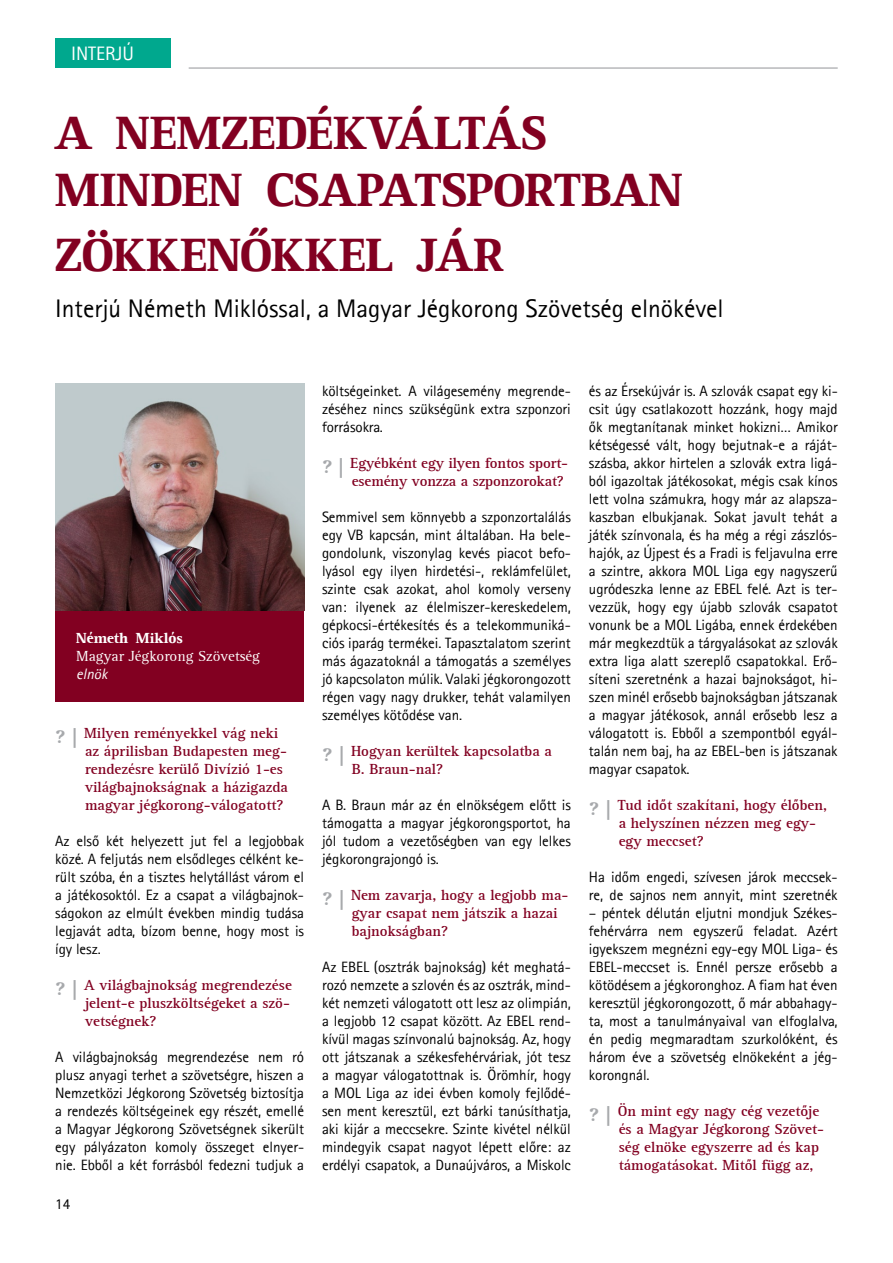
<style>
.page{position:relative;width:893px;height:1263px;background:#fff}
.page>*{position:absolute;margin:0;border:0;box-sizing:border-box;transform-origin:0 0}
.t1{font:700 48px/57.6px "Rotis Serif";letter-spacing:.01em;color:#820021}
.t2{font:25.5px "Rotis Sans Serif";color:#000}
.t3{font:700 19.5px "Rotis Serif";color:#a7a9ac}
.t4{font:19.5px "Rotis Sans Serif";color:#fff}
.t5{font:15px/18px "Rotis Sans Serif";letter-spacing:-.005em;color:#000;text-align:justify}
.t6{font:15px/18px "Rotis Serif CE Bold 65 A";color:#820021}
.t7{font:15px "Rotis Serif CE55 A";color:#fff}
.t8{font:700 15px "Rotis Serif";color:#fff}
.t9{font:15px "Rotis Sans Serif Italic 56";color:#fff}
.t10{font:15px "Rotis Sans Serif CE55 A";color:#000}
.s1{font-family:"Rotis Serif Black 95";font-weight:400}
</style>
<div class="page">
<div style="left:55px;top:383px;width:249px;height:319px;background:#820021"></div>
<img style="left:55px;top:383px;width:249px;height:227px">
<div style="left:55px;top:38px;width:116px;height:30px;background:#00a88e"></div>
<hr style="left:189px;top:68px;width:649px;height:1px;background:#939598">
<h3 class="t4" style="left:71px;top:42px;width:64px">Interjú</h3>
<h1 class="t1" style="left:55px;top:105px;width:624px">A NEMZEDÉKVÁLTÁS<br>MINDEN CSAPATSPORTBAN</h1>
<h1 class="t1" style="left:55px;top:227px;width:450px">ZÖKKENŐKKEL JÁR</h1>
<h2 class="t2" style="left:55px;top:293px;width:670px">Interjú Németh Miklóssal, a Magyar Jégkorong Szövetség elnökével</h2>
<p class="t8" style="left:76px;top:629px;width:108px">NÉMETH MIKLÓS</p>
<p class="t7" style="left:76px;top:647px;width:185px">Magyar Jégkorong Szövetség</p>
<p class="t9" style="left:76px;top:665px;width:33px">elnök</p>
<p class="t6" style="left:84px;top:724px;width:196px">Milyen reményekkel vág neki</p>
<h3 class="t3" style="left:55px;top:725px;width:24px">? <span class="s1">|</span></h3>
<p class="t6" style="left:85px;top:742px;width:205px">az áprilisban Budapesten meg&shy;rendezésre kerülő Divízió 1-es világbajnokságnak a házigazda magyar jégkorong-válogatott?</p>
<p class="t5" style="left:55px;top:832px;width:250px">Az első két helyezett jut fel a legjobbak közé. A feljutás nem elsődleges célként ke&shy;rült szóba, én a tisztes helytállást várom el a játékosoktól. Ez a csapat a világbajnok&shy;ságokon az elmúlt években mindig tudása legjavát adta, bízom benne, hogy most is így lesz.</p>
<p class="t6" style="left:84px;top:976px;width:209px">A világbajnokság megrendezése</p>
<h3 class="t3" style="left:55px;top:977px;width:24px">? <span class="s1">|</span></h3>
<p class="t6" style="left:85px;top:994px;width:206px">jelent-e pluszköltségeket a szö&shy;vetségnek?</p>
<p class="t5" style="left:55px;top:1048px;width:250px">A világbajnokság megrendezése nem ró plusz anyagi terhet a szövetségre, hiszen a Nemzetközi Jégkorong Szövetség biztosítja a rendezés költségeinek egy részét, emellé a Magyar Jégkorong Szövetségnek sikerült egy pályázaton komoly összeget elnyer&shy;nie. Ebből a két forrásból fedezni tudjuk a</p>
<p class="t10" style="left:55px;top:1195px;width:16px">14</p>
<p class="t5" style="left:322px;top:382px;width:250px">költségeinket. A világesemény megrende&shy;zéséhez nincs szükségünk extra szponzori forrásokra.</p>
<p class="t6" style="left:350px;top:454px;width:218px">Egyébként egy ilyen fontos sport-</p>
<h3 class="t3" style="left:322px;top:455px;width:24px">? <span class="s1">|</span></h3>
<p class="t6" style="left:352px;top:472px;width:214px">esemény vonzza a szponzorokat?</p>
<p class="t5" style="left:322px;top:508px;width:250px">Semmivel sem könnyebb a szponzortalálás egy VB kapcsán, mint általában. Ha bele&shy;gondolunk, viszonylag kevés piacot befo&shy;lyásol egy ilyen hirdetési-, reklámfelület, szinte csak azokat, ahol komoly verseny van: ilyenek az élelmiszer-kereskedelem, gépkocsi-értékesítés és a telekommuniká&shy;ciós iparág termékei. Tapasztalatom szerint más ágazatoknál a támogatás a személyes jó kapcsolaton múlik. Valaki jégkorongozott régen vagy nagy drukker, tehát valamilyen személyes kötődése van.</p>
<p class="t6" style="left:351px;top:742px;width:203px">Hogyan kerültek kapcsolatba a</p>
<h3 class="t3" style="left:322px;top:743px;width:24px">? <span class="s1">|</span></h3>
<p class="t6" style="left:352px;top:760px;width:93px">B. Braun-nal?</p>
<p class="t5" style="left:322px;top:796px;width:250px">A B. Braun már az én elnökségem előtt is támogatta a magyar jégkorongsportot, ha jól tudom a vezetőségben van egy lelkes jégkorongrajongó is.</p>
<p class="t6" style="left:351px;top:886px;width:219px">Nem zavarja, hogy a legjobb ma-</p>
<h3 class="t3" style="left:322px;top:887px;width:24px">? <span class="s1">|</span></h3>
<p class="t6" style="left:352px;top:904px;width:207px">gyar csapat nem játszik a hazai bajnokságban?</p>
<p class="t5" style="left:322px;top:958px;width:250px">Az EBEL (osztrák bajnokság) két meghatá&shy;rozó nemzete a szlovén és az osztrák, mind&shy;két nemzeti válogatott ott lesz az olimpián, a legjobb 12 csapat között. Az EBEL rend&shy;kívül magas színvonalú bajnokság. Az, hogy ott játszanak a székesfehérváriak, jót tesz a magyar válogatottnak is. Örömhír, hogy a MOL Liga az idei évben komoly fejlődé&shy;sen ment keresztül, ezt bárki tanúsíthatja, aki kijár a meccsekre. Szinte kivétel nélkül mindegyik csapat nagyot lépett előre: az erdélyi csapatok, a Dunaújváros, a Miskolc</p>
<p class="t5" style="left:589px;top:382px;width:250px">és az Érsekújvár is. A szlovák csapat egy ki&shy;csit úgy csatlakozott hozzánk, hogy majd ők megtanítanak minket hokizni… Amikor kétségessé vált, hogy bejutnak-e a ráját&shy;szásba, akkor hirtelen a szlovák extra ligá&shy;ból igazoltak játékosokat, mégis csak kínos lett volna számukra, hogy már az alapsza&shy;kaszban elbukjanak. Sokat javult tehát a játék színvonala, és ha még a régi zászlós&shy;hajók, az Újpest és a Fradi is feljavulna erre a szintre, akkora MOL Liga egy nagyszerű ugródeszka lenne az EBEL felé. Azt is ter&shy;vezzük, hogy egy újabb szlovák csapatot vonunk be a MOL Ligába, ennek érdekében már megkezdtük a tárgyalásokat az szlovák extra liga alatt szereplő csapatokkal. Erő&shy;síteni szeretnénk a hazai bajnokságot, hi&shy;szen minél erősebb bajnokságban játszanak a magyar játékosok, annál erősebb lesz a válogatott is. Ebből a szempontból egyál&shy;talán nem baj, ha az EBEL-ben is játszanak magyar csapatok.</p>
<p class="t6" style="left:618px;top:796px;width:211px">Tud időt szakítani, hogy élőben,</p>
<h3 class="t3" style="left:589px;top:797px;width:24px">? <span class="s1">|</span></h3>
<p class="t6" style="left:619px;top:814px;width:199px">a helyszínen nézzen meg egy&shy;egy meccset?</p>
<p class="t5" style="left:589px;top:868px;width:250px">Ha időm engedi, szívesen járok meccsek&shy;re, de sajnos nem annyit, mint szeretnék</p>
<p class="t5" style="left:589px;top:904px;width:250px">– péntek délután eljutni mondjuk Székes&shy;fehérvárra nem egyszerű feladat. Azért igyekszem megnézni egy-egy MOL Liga- és EBEL-meccset is. Ennél persze erősebb a kötödésem a jégkoronghoz. A fiam hat éven keresztül jégkorongozott, ő már abbahagy&shy;ta, most a tanulmányaival van elfoglalva, én pedig megmaradtam szurkolóként, és három éve a szövetség elnökeként a jég&shy;korongnál.</p>
<p class="t6" style="left:618px;top:1102px;width:203px">Ön mint egy nagy cég vezetője</p>
<h3 class="t3" style="left:589px;top:1103px;width:24px">? <span class="s1">|</span></h3>
<p class="t6" style="left:619px;top:1120px;width:207px">és a Magyar Jégkorong Szövet&shy;ség elnöke egyszerre ad és kap támogatásokat. Mitől függ az,</p>
</div>
